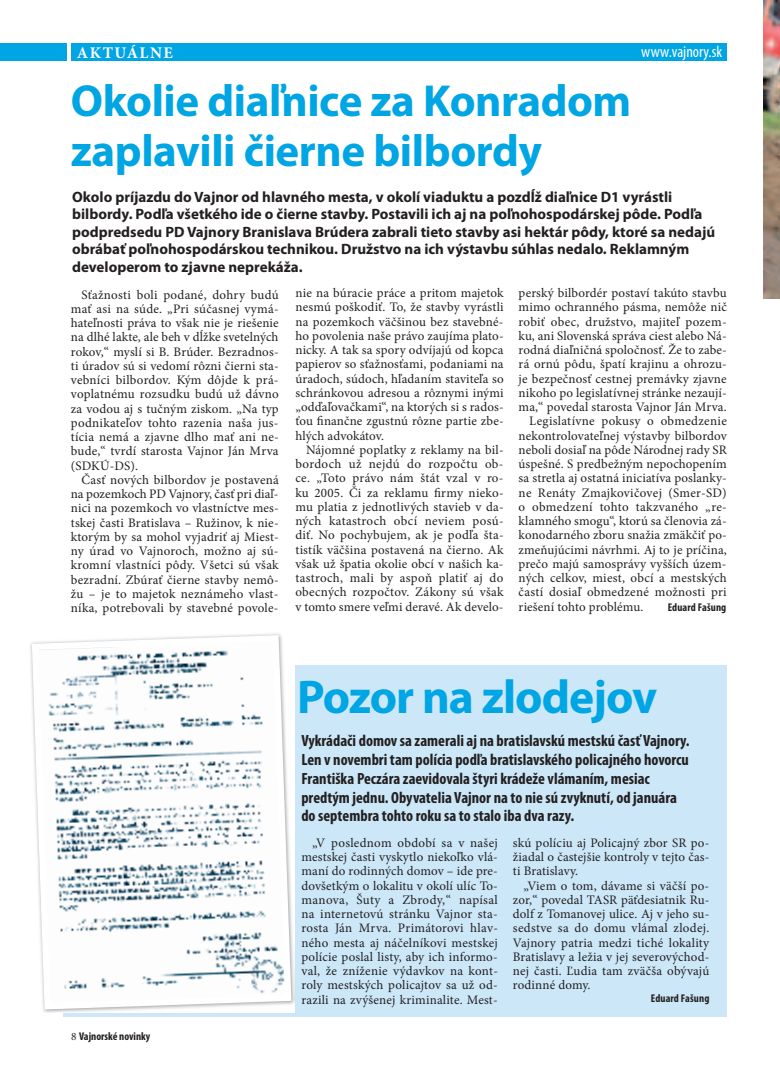
<style>
.page{position:relative;width:780px;height:1088px;background:#fff}
.page>*{position:absolute;margin:0;border:0;box-sizing:border-box;transform-origin:0 0}
.t1{font:700 47.5px "Myriad Pro";letter-spacing:-.02em;color:#00a5e3}
.t2{font:700 45px/50px "Myriad Pro";letter-spacing:-.01em;color:#00a5e3}
.t3{font:700 condensed 16.25px/18.8px "Myriad Pro";color:#231f20}
.t4{font:condensed 16.25px "Myriad Pro";color:#fff}
.t5{font:700 16.25px "Minion Pro";letter-spacing:.09em;color:#fff}
.t6{font:700 15px/17.5px "Myriad Pro";color:#231f20}
.t7{font:13px/14.2px "Minion Pro";letter-spacing:.01em;color:#231f20;text-align:justify}
.t8{font:700 condensed 11.25px "Myriad Pro";color:#231f20}
.s1{font-family:"Minion Pro";font-weight:400;font-stretch:normal}
</style>
<div class="page">
<div style="left:71px;top:43px;width:655px;height:17px;background:#00a5e3"></div>
<div style="left:0;top:43px;width:66px;height:17px;background:#00a5e3"></div>
<div style="left:63px;top:665px;width:663px;height:352px;background:#cbe7f8"></div>
<img style="left:63px;top:665px;width:231px;height:347px">
<svg style="left:32px;top:635px;width:259px;height:374px;fill:#fdfdfd"></svg>
<img style="left:763px;top:0;width:17px;height:299px">
<p class="t5" style="left:77px;top:42px;width:98px">AKTUÁLNE</p>
<p class="t4" style="left:641px;top:41px;width:82px">www.vajnory.sk</p>
<h2 class="t2" style="left:71px;top:74px;width:562px">Okolie diaľnice za Konradom zaplavili čierne bilbordy</h2>
<p class="t6" style="left:72px;top:187px;width:644px">Okolo príjazdu do Vajnor od hlavného mesta, v okolí viaduktu a pozdĺž diaľnice D1 vyrástli bilbordy. Podľa všetkého ide o čierne stavby. Postavili ich aj na poľnohospodárskej pôde. Podľa podpredsedu PD Vajnory Branislava Brúdera zabrali tieto stavby asi hektár pôdy, ktoré sa nedajú obrábať poľnohospodárskou technikou. Družstvo na ich výstavbu súhlas nedalo. Reklamným developerom to zjavne neprekáža.</p>
<p class="t7" style="left:71px;top:287px;width:209px;text-indent:11px">Sťažnosti boli podané, dohry budú mať asi na súde. „Pri súčasnej vymá&shy;hateľnosti práva to však nie je riešenie na dlhé lakte, ale beh v dĺžke svetelných rokov,“ myslí si B. Brúder. Bezradnos&shy;ti úradov sú si vedomí rôzni čierni sta&shy;vebníci bilbordov. Kým dôjde k prá&shy;voplatnému rozsudku budú už dávno za vodou aj s tučným ziskom. „Na typ podnikateľov tohto razenia naša jus&shy;tícia nemá a zjavne dlho mať ani ne&shy;bude,“ tvrdí starosta Vajnor Ján Mrva (SDKÚ-DS).</p>
<p class="t7" style="left:71px;top:473px;width:209px;text-indent:11px">Časť nových bilbordov je postavená na pozemkoch PD Vajnory, časť pri diaľ&shy;nici na pozemkoch vo vlastníctve mes&shy;tskej časti Bratislava – Ružinov, k nie&shy;ktorým by sa mohol vyjadriť aj Miest&shy;ny úrad vo Vajnoroch, možno aj sú&shy;kromní vlastníci pôdy. Všetci sú však bezradní. Zbúrať čierne stavby nemô&shy;žu – je to majetok neznámeho vlast&shy;níka, potrebovali by stavebné povole-</p>
<p class="t7" style="left:518px;top:286px;width:210px">perský bilbordér postaví takúto stavbu</p>
<p class="t7" style="left:518px;top:300px;width:210px">mimo ochranného pásma, nemôže nič</p>
<p class="t7" style="left:518px;top:314px;width:209px">robiť obec, družstvo, majiteľ pozem-</p>
<p class="t7" style="left:518px;top:329px;width:209px">ku, ani Slovenská správa ciest alebo Ná-</p>
<p class="t7" style="left:518px;top:343px;width:210px">rodná diaľničná spoločnosť. Že to zabe-</p>
<p class="t7" style="left:518px;top:357px;width:210px">rá ornú pôdu, špatí krajinu a ohrozu-</p>
<p class="t7" style="left:518px;top:371px;width:209px">je bezpečnosť cestnej premávky zjavne</p>
<p class="t7" style="left:518px;top:386px;width:210px">nikoho po legislatívnej stránke nezaují-</p>
<p class="t7" style="left:518px;top:400px;width:209px">ma,“ povedal starosta Vajnor Ján Mrva.</p>
<p class="t7" style="left:529px;top:414px;width:199px">Legislatívne pokusy o obmedzenie</p>
<p class="t7" style="left:518px;top:428px;width:210px">nekontrolovateľnej výstavby bilbordov</p>
<p class="t7" style="left:518px;top:443px;width:209px">neboli dosiaľ na pôde Národnej rady SR</p>
<p class="t7" style="left:518px;top:457px;width:210px">úspešné. S predbežným nepochopením</p>
<p class="t7" style="left:518px;top:471px;width:210px">sa stretla aj ostatná iniciatíva poslanky-</p>
<p class="t7" style="left:518px;top:485px;width:209px">ne Renáty Zmajkovičovej (Smer-SD)</p>
<p class="t7" style="left:518px;top:500px;width:210px">o obmedzení tohto takzvaného „re-</p>
<p class="t7" style="left:518px;top:514px;width:209px">klamného smogu“, ktorú sa členovia zá-</p>
<p class="t7" style="left:518px;top:528px;width:210px">konodarného zboru snažia zmäkčiť po-</p>
<p class="t7" style="left:518px;top:542px;width:210px">zmeňujúcimi návrhmi. Aj to je príčina,</p>
<p class="t7" style="left:518px;top:557px;width:209px">prečo majú samosprávy vyšších územ-</p>
<p class="t7" style="left:518px;top:571px;width:210px">ných celkov, miest, obcí a mestských</p>
<p class="t7" style="left:518px;top:585px;width:210px">častí dosiaľ obmedzené možnosti pri</p>
<p class="t7" style="left:518px;top:599px;width:126px">riešení tohto problému.</p>
<p class="t8" style="left:667px;top:600px;width:60px">Eduard Fašung</p>
<p class="t7" style="left:295px;top:286px;width:210px">nie na búracie práce a pritom majetok nesmú poškodiť. To, že stavby vyrástli na pozemkoch väčšinou bez stavebné&shy;ho povolenia naše právo zaujíma plato&shy;nicky. A tak sa spory odvíjajú od kopca papierov so sťažnosťami, podaniami na úradoch, súdoch, hľadaním staviteľa so schránkovou adresou a rôznymi inými „odďaľovačkami“, na ktorých si s rados&shy;ťou finančne zgustnú rôzne partie zbe&shy;hlých advokátov.</p>
<p class="t7" style="left:295px;top:443px;width:210px;text-indent:11px">Nájomné poplatky z reklamy na bil&shy;bordoch už nejdú do rozpočtu ob&shy;ce. „Toto právo nám štát vzal v ro&shy;ku 2005. Či za reklamu firmy nieko&shy;mu platia z jednotlivých stavieb v da&shy;ných katastroch obcí neviem posú&shy;diť. No pochybujem, ak je podľa šta&shy;tistík väčšina postavená na čierno. Ak však už špatia okolie obcí v našich ka&shy;tastroch, mali by aspoň platiť aj do obecných rozpočtov. Zákony sú však v tomto smere veľmi deravé. Ak develo-</p>
<h1 class="t1" style="left:297px;top:666px;width:362px">Pozor na zlodejov</h1>
<p class="t3" style="left:301px;top:731px;width:390px">Vykrádači domov sa zamerali aj na bratislavskú mestskú časť Vajnory.<br>Len v novembri tam polícia podľa bratislavského policajného hovorcu Františka Peczára zaevidovala štyri krádeže vlámaním, mesiac predtým jednu. Obyvatelia Vajnor na to nie sú zvyknutí, od januára do septembra tohto roku sa to stalo iba dva razy.</p>
<p class="t8" style="left:71px;top:1029px;width:81px"><span class="s1">8</span> Vajnorské novinky</p>
<p class="t7" style="left:301px;top:836px;width:198px;text-indent:11px">„V poslednom období sa v našej mestskej časti vyskytlo niekoľko vlá&shy;maní do rodinných domov – ide pre&shy;dovšetkým o lokalitu v okolí ulíc To&shy;manova, Šuty a Zbrody,“ napísal na internetovú stránku Vajnor sta&shy;rosta Ján Mrva. Primátorovi hlav&shy;ného mesta aj náčelníkovi mestskej polície poslal listy, aby ich informo&shy;val, že zníženie výdavkov na kont&shy;roly mestských policajtov sa už od&shy;razili na zvýšenej kriminalite. Mest-</p>
<p class="t7" style="left:513px;top:835px;width:198px">skú políciu aj Policajný zbor SR po&shy;žiadal o častejšie kontroly v tejto čas&shy;ti Bratislavy.</p>
<p class="t7" style="left:513px;top:878px;width:198px;text-indent:11px">„Viem o tom, dávame si väčší po&shy;zor,“ povedal TASR päťdesiatnik Ru&shy;dolf z Tomanovej ulice. Aj v jeho su&shy;sedstve sa do domu vlámal zlodej.<br>Vajnory patria medzi tiché lokality Bratislavy a ležia v jej severovýchod&shy;nej časti. Ľudia tam zväčša obývajú rodinné domy.</p>
<p class="t8" style="left:650px;top:991px;width:60px">Eduard Fašung</p>
</div>
